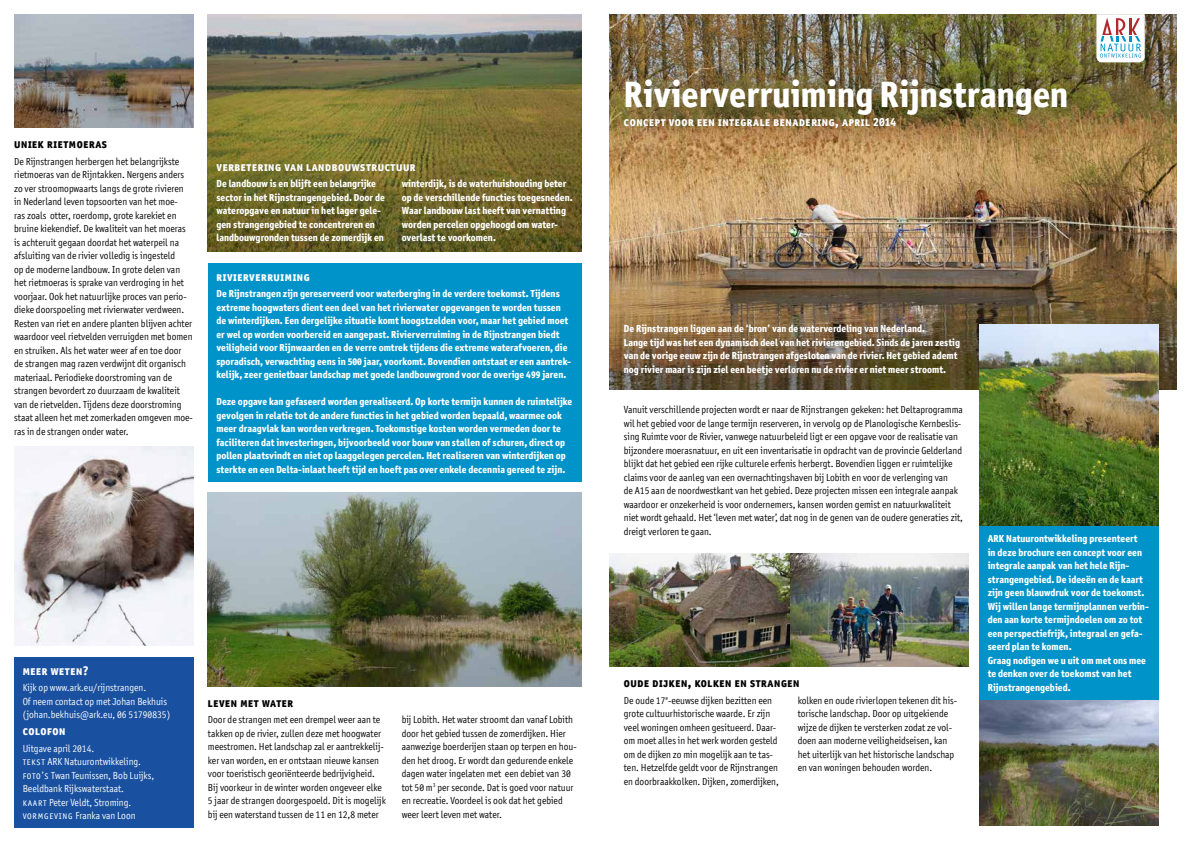
<style>
.page{position:relative;width:1191px;height:842px;background:#fff}
.page>*{position:absolute;margin:0;border:0;box-sizing:border-box;transform-origin:0 0}
.t1{font:700 36px "Axel";color:#fff}
.t2{font:700 12px "Axel SC";letter-spacing:.05em;color:#fff}
.t3{font:700 12px "Axel SC";letter-spacing:.05em;color:#000}
.t4{font:10px/13.5px "Axel";color:#000}
.t5{font:700 10px/13.5px "Axel";color:#fff}
.t6{font:10px/13.5px "Axel";color:#fff}
.s1{font-family:"Axel SC"}
.s2{font-family:"Axel"}
</style>
<div class="page">
<img style="left:208px;top:493px;width:373px;height:193px">
<img style="left:208px;top:14px;width:373px;height:238px">
<img style="left:609px;top:14px;width:567px;height:375px">
<div style="left:208px;top:263px;width:373px;height:218px;background:#0093c9"></div>
<img style="left:14px;top:14px;width:180px;height:114px">
<img style="left:14px;top:446px;width:180px;height:200px">
<img style="left:609px;top:553px;width:360px;height:113px">
<img style="left:979px;top:700px;width:179px;height:126px">
<img style="left:979px;top:325px;width:179px;height:201px">
<div style="left:979px;top:526px;width:179px;height:174px;background:#0093c9"></div>
<div style="left:14px;top:657px;width:180px;height:171px;background:#1951a0"></div>
<svg style="left:1096px;top:14px;width:48px;height:48px"></svg>
<p class="t3" style="left:14px;top:136px;width:94px">uniek rietmoeras</p>
<p class="t4" style="left:14px;top:154px;width:180px">De Rijnstrangen herbergen het belangrijkste rietmoeras van de Rijntakken. Nergens anders zo ver stroomopwaarts langs de grote rivieren in Nederland leven topsoorten van het moe-<br>ras zoals otter, roerdomp, grote karekiet en bruine kiekendief. De kwaliteit van het moeras is achteruit gegaan doordat het waterpeil na afsluiting van de rivier volledig is ingesteld<br>op de moderne landbouw. In grote delen van het rietmoeras is sprake van verdroging in het voorjaar. Ook het natuurlijke proces van perio&shy;dieke doorspoeling met rivierwater verdween.<br>Resten van riet en andere planten blijven achter waardoor veel rietvelden verruigden met bomen en struiken. Als het water weer af en toe door de strangen mag razen verdwijnt dit organisch materiaal. Periodieke doorstroming van de strangen bevordert zo duurzaam de kwaliteit van de rietvelden. Tijdens deze doorstroming staat alleen het met zomerkaden omgeven moe&shy;ras in de strangen onder water.</p>
<p class="t2" style="left:216px;top:159px;width:201px">verbetering van landbouwstructuur</p>
<p class="t5" style="left:216px;top:177px;width:170px">De landbouw is en blijft een belangrijke sector in het Rijnstrangengebied. Door de wateropgave en natuur in het lager gele&shy;gen strangengebied te concentreren en landbouwgronden tussen de zomerdijk en</p>
<p class="t5" style="left:402px;top:177px;width:172px">winterdijk, is de waterhuishouding beter op de verschillende functies toegesneden.<br>Waar landbouw last heeft van vernatting worden percelen opgehoogd om water&shy;overlast te voorkomen.</p>
<p class="t2" style="left:216px;top:269px;width:95px">rivierverruiming</p>
<p class="t5" style="left:216px;top:287px;width:356px">De Rijnstrangen zijn gereserveerd voor waterberging in de verdere toekomst. Tijdens extreme hoogwaters dient een deel van het rivierwater opgevangen te worden tussen de winterdijken. Een dergelijke situatie komt hoogstzelden voor, maar het gebied moet er wel op worden voorbereid en aangepast. Rivierverruiming in de Rijnstrangen biedt veiligheid voor Rijnwaarden en de verre omtrek tijdens die extreme waterafvoeren, die sporadisch, verwachting eens in 500 jaar, voorkomt. Bovendien ontstaat er een aantrek&shy;kelijk, zeer genietbaar landschap met goede landbouwgrond voor de overige 499 jaren.</p>
<p class="t5" style="left:216px;top:395px;width:357px">Deze opgave kan gefaseerd worden gerealiseerd. Op korte termijn kunnen de ruimtelijke gevolgen in relatie tot de andere functies in het gebied worden bepaald, waarmee ook meer draagvlak kan worden verkregen. Toekomstige kosten worden vermeden door te faciliteren dat investeringen, bijvoorbeeld voor bouw van stallen of schuren, direct op pollen plaatsvindt en niet op laaggelegen percelen. Het realiseren van winterdijken op sterkte en een Delta-inlaat heeft tijd en hoeft pas over enkele decennia gereed te zijn.</p>
<p class="t2" style="left:23px;top:663px;width:67px">meer weten?</p>
<p class="t6" style="left:23px;top:681px;width:149px">Kijk op www.ark.eu/rijnstrangen.<br>Of neem contact op met Johan Bekhuis (johan.bekhuis@ark.eu, 06 51790835)</p>
<p class="t2" style="left:23px;top:723px;width:44px">colofon</p>
<p class="t6" style="left:23px;top:741px;width:133px">Uitgave april 2014.<br><span class="s1">tekst</span> ARK Natuurontwikkeling. <span class="s1">foto’s</span> Twan Teunissen, Bob Luijks,<br>Beeldbank Rijkswaterstaat.<br><span class="s1">kaart</span> Peter Veldt, Stroming. <span class="s1">vormgeving</span> Franka van Loon</p>
<p class="t3" style="left:208px;top:695px;width:87px">leven met water</p>
<p class="t4" style="left:208px;top:713px;width:179px">Door de strangen met een drempel weer aan te takken op de rivier, zullen deze met hoogwater meestromen. Het landschap zal er aantrekkelij&shy;ker van worden, en er ontstaan nieuwe kansen voor toeristisch georiënteerde bedrijvigheid.<br>Bij voorkeur in de winter worden ongeveer elke 5 jaar de strangen doorgespoeld. Dit is mogelijk bij een waterstand tussen de 11 en 12,8 meter</p>
<p class="t4" style="left:402px;top:713px;width:176px">bij Lobith. Het water stroomt dan vanaf Lobith door het gebied tussen de zomerdijken. Hier aanwezige boerderijen staan op terpen en hou&shy;den het droog. Er wordt dan gedurende enkele dagen water ingelaten met een debiet van 30 tot 50 m<sup>3</sup> per seconde. Dat is goed voor natuur en recreatie. Voordeel is ook dat het gebied weer leert leven met water.</p>
<h1 class="t1" style="left:624px;top:71px;width:446px">Rivierverruiming Rijnstrangen</h1>
<p class="t2" style="left:624px;top:114px;width:274px">concept voor een integrale benadering, april <span class="s2">2014</span></p>
<p class="t5" style="left:624px;top:322px;width:338px">De Rijnstrangen liggen aan de ‘bron’ van de waterverdeling van Nederland.<br>Lange tijd was het een dynamisch deel van het rivierengebied. Sinds de jaren zestig van de vorige eeuw zijn de Rijnstrangen afgesloten van de rivier. Het gebied ademt nog rivier maar is zijn ziel een beetje verloren nu de rivier er niet meer stroomt.</p>
<p class="t4" style="left:624px;top:403px;width:341px">Vanuit verschillende projecten wordt er naar de Rijnstrangen gekeken: het Deltaprogramma wil het gebied voor de lange termijn reserveren, in vervolg op de Planologische Kernbeslis&shy;sing Ruimte voor de Rivier, vanwege natuurbeleid ligt er een opgave voor de realisatie van bijzondere moerasnatuur, en uit een inventarisatie in opdracht van de provincie Gelderland blijkt dat het gebied een rijke culturele erfenis herbergt. Bovendien liggen er ruimtelijke claims voor de aanleg van een overnachtingshaven bij Lobith en voor de verlenging van<br>de A15 aan de noordwestkant van het gebied. Deze projecten missen een integrale aanpak waardoor er onzekerheid is voor ondernemers, kansen worden gemist en natuurkwaliteit niet wordt gehaald. Het ‘leven met water’, dat nog in de genen van de oudere generaties zit, dreigt verloren te gaan.</p>
<p class="t3" style="left:624px;top:676px;width:177px">oude dijken, kolken en strangen</p>
<p class="t4" style="left:624px;top:694px;width:157px">De oude 17<sup>e</sup>-eeuwse dijken bezitten een grote cultuurhistorische waarde. Er zijn veel woningen omheen gesitueerd. Daar&shy;om moet alles in het werk worden gesteld om de dijken zo min mogelijk aan te tas&shy;ten. Hetzelfde geldt voor de Rijnstrangen en doorbraakkolken. Dijken, zomerdijken,</p>
<p class="t4" style="left:797px;top:694px;width:161px">kolken en oude rivierlopen tekenen dit his&shy;torische landschap. Door op uitgekiende wijze de dijken te versterken zodat ze vol&shy;doen aan moderne veiligheidseisen, kan het uiterlijk van het historische landschap en van woningen behouden worden.</p>
<p class="t5" style="left:987px;top:532px;width:163px">ARK Natuurontwikkeling presenteert<br>in deze brochure een concept voor een integrale aanpak van het hele Rijn&shy;strangengebied. De ideeën en de kaart zijn geen blauwdruk voor de toekomst.<br>Wij willen lange termijnplannen verbin&shy;den aan korte termijndoelen om zo tot een perspectiefrijk, integraal en gefa&shy;seerd plan te komen.<br>Graag nodigen we u uit om met ons mee te denken over de toekomst van het Rijnstrangengebied.</p>
</div>
